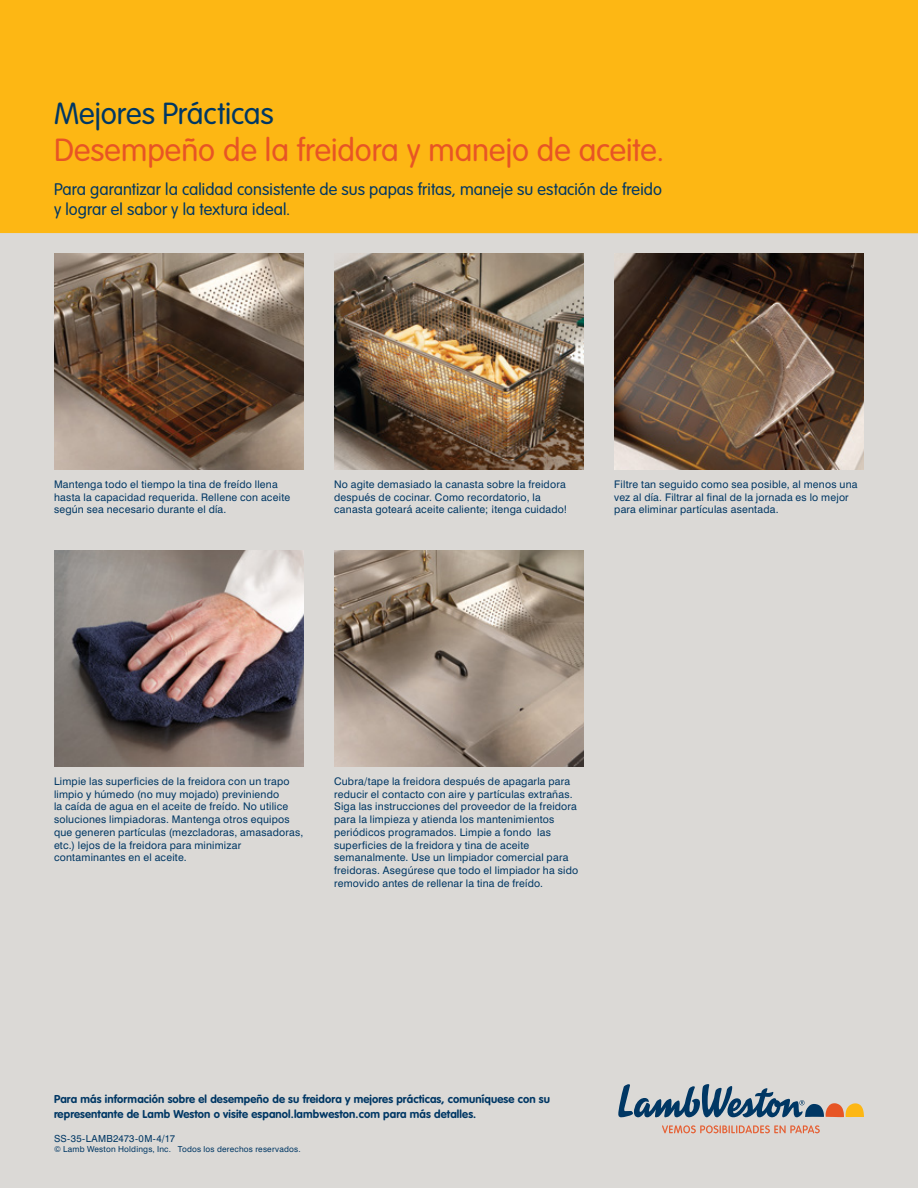
<style>
.page{position:relative;width:918px;height:1188px;background:#fff}
.page>*{position:absolute;margin:0;border:0;box-sizing:border-box;transform-origin:0 0}
.t1{font:300 31.5px "VAG Rounded";color:#e75525}
.t2{font:300 30px "VAG Rounded";color:#003764}
.t3{font:300 16.5px/19.5px "VAG Rounded";letter-spacing:.005em;color:#003764}
.t4{font:700 11.25px/15px "VAG Rounded";letter-spacing:.01em;color:#003764}
.t5{font:10.5px/12.8px "Swiss 721 BT";letter-spacing:.02em;color:#003764}
.t6{font:9.75px "Swiss 721 BT";letter-spacing:.025em;color:#003764}
.t7{font:8.25px "Swiss 721 BT";letter-spacing:.025em;color:#003764}
</style>
<div class="page">
<div style="left:0;top:233px;width:918px;height:955px;background:#dbd9d6"></div>
<img style="left:54px;top:253px;width:250px;height:216px">
<img style="left:334px;top:253px;width:250px;height:216px">
<img style="left:54px;top:550px;width:250px;height:216px">
<img style="left:334px;top:550px;width:250px;height:216px">
<img style="left:614px;top:254px;width:250px;height:216px">
<div style="left:0;top:0;width:918px;height:233px;background:#fdb714"></div>
<svg style="left:618px;top:1084px;width:246px;height:33px"></svg>
<svg style="left:662px;top:1125px;width:158px;height:8px"></svg>
<h2 class="t2" style="left:54px;top:96px;width:221px">Mejores Prácticas</h2>
<h1 class="t1" style="left:54px;top:132px;width:612px">Desempeño de la freidora y manejo de aceite.</h1>
<h3 class="t3" style="left:54px;top:180px;width:609px">Para garantizar la calidad consistente de sus papas fritas, maneje su estación de freido y lograr el sabor y la textura ideal.</h3>
<p class="t5" style="left:54px;top:478px;width:238px">Mantenga todo el tiempo la tina de freído llena hasta la capacidad requerida. Rellene con aceite según sea necesario durante el día.</p>
<p class="t5" style="left:334px;top:478px;width:235px">No agite demasiado la canasta sobre la freidora después de cocinar. Como recordatorio, la canasta goteará aceite caliente; ¡tenga cuidado!</p>
<p class="t5" style="left:614px;top:478px;width:245px">Filtre tan seguido como sea posible, al menos una vez al día. Filtrar al final de la jornada es lo mejor para eliminar partículas asentada.</p>
<p class="t5" style="left:54px;top:775px;width:251px">Limpie las superficies de la freidora con un trapo limpio y húmedo (no muy mojado) previniendo<br>la caída de agua en el aceite de freído. No utilice soluciones limpiadoras. Mantenga otros equipos que generen partículas (mezcladoras, amasadoras, etc.) lejos de la freidora para minimizar contaminantes en el aceite.</p>
<p class="t5" style="left:334px;top:775px;width:246px">Cubra/tape la freidora después de apagarla para reducir el contacto con aire y partículas extrañas.<br>Siga las instrucciones del proveedor de la freidora para la limpieza y atienda los mantenimientos periódicos programados. Limpie a fondo las superficies de la freidora y tina de aceite semanalmente. Use un limpiador comercial para freidoras. Asegúrese que todo el limpiador ha sido removido antes de rellenar la tina de freído.</p>
<p class="t4" style="left:54px;top:1091px;width:498px">Para más información sobre el desempeño de su freidora y mejores prácticas, comuníquese con su representante de Lamb Weston o visite espanol.lambweston.com para más detalles.</p>
<p class="t6" style="left:54px;top:1133px;width:123px">SS-35-LAMB2473-0M-4/17</p>
<p class="t7" style="left:54px;top:1144px;width:248px">© Lamb Weston Holdings, Inc. Todos los derechos reservados.</p>
</div>
